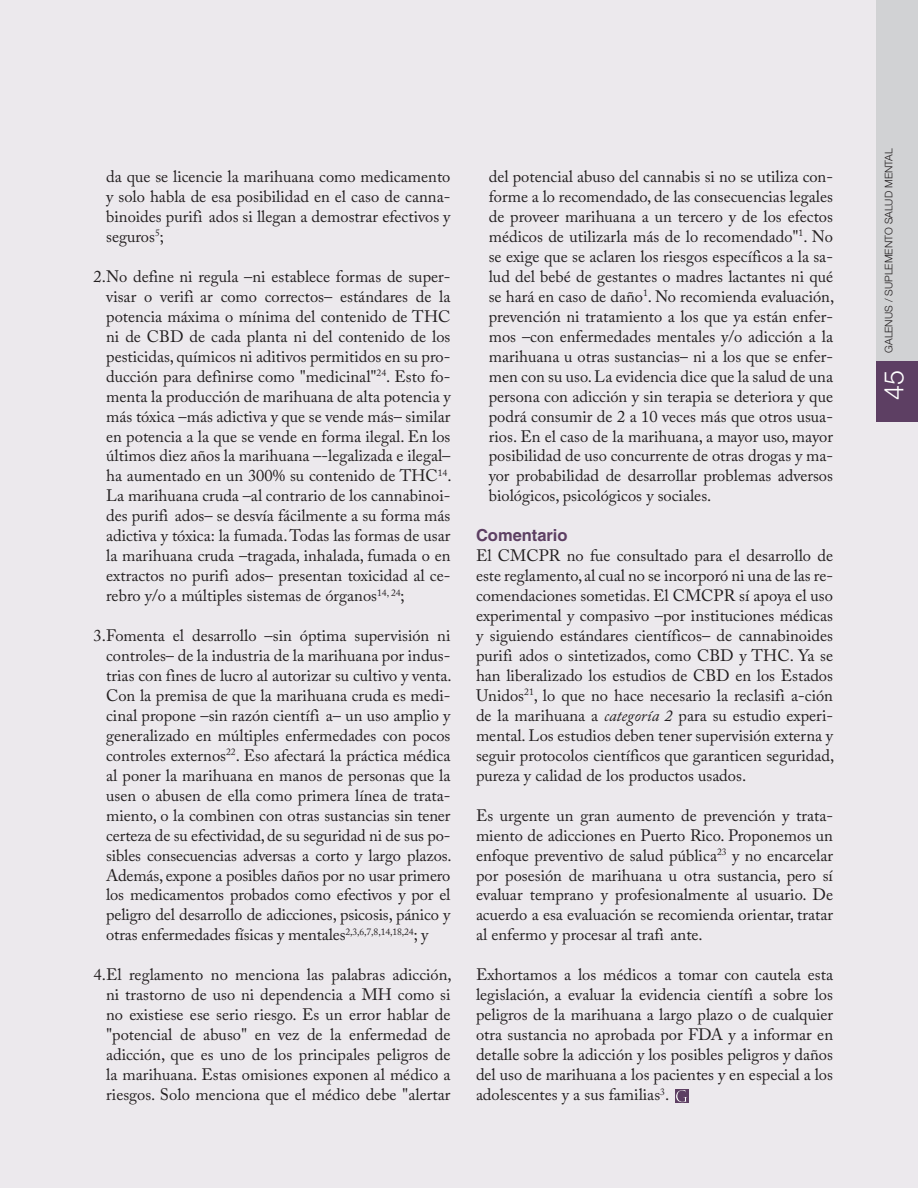
<style>
.page{position:relative;width:918px;height:1188px;background:#ece9ed}
.page>*{position:absolute;margin:0;border:0;box-sizing:border-box;transform-origin:0 0}
.t1{font:300 27px "Helvetica Neue";color:#fff}
.t2{font:16.5px/20px "Adobe Caslon Pro";color:#231f20;text-align:justify}
.t3{font:700 16.5px "Helvetica LT Std";color:#5d3f63}
.t4{font:300 10.5px "Helvetica Neue";color:#231f20}
.s1{font-style:italic}
</style>
<div class="page">
<div style="left:674px;top:1089px;width:14px;height:14px;background:#5d3f63"></div>
<svg style="left:676px;top:1090px;width:11px;height:12px"></svg>
<div style="left:875px;top:0;width:43px;height:412px;background:#d1d2d4"></div>
<div style="left:875px;top:361px;width:43px;height:60px;background:#5d3f63"></div>
<p class="t2" style="left:106px;top:166px;width:346px">da que se licencie la marihuana como medicamento y solo habla de esa posibilidad en el caso de canna&shy;binoides purifi ados si llegan a demostrar efectivos y seguros<sup>5</sup>;</p>
<p class="t2" style="left:106px;top:266px;width:347px;text-indent:-13px">2.No define ni regula –ni establece formas de super&shy;visar o verifi ar como correctos– estándares de la potencia máxima o mínima del contenido de THC ni de CBD de cada planta ni del contenido de los pesticidas, químicos ni aditivos permitidos en su pro&shy;ducción para definirse como "medicinal"<sup>24</sup>. Esto fo&shy;menta la producción de marihuana de alta potencia y más tóxica –más adictiva y que se vende más– similar en potencia a la que se vende en forma ilegal. En los últimos diez años la marihuana –-legalizada e ilegal– ha aumentado en un 300% su contenido de THC<sup>14</sup>.<br>La marihuana cruda –al contrario de los cannabinoi&shy;des purifi ados– se desvía fácilmente a su forma más adictiva y tóxica: la fumada. Todas las formas de usar la marihuana cruda –tragada, inhalada, fumada o en extractos no purifi ados– presentan toxicidad al ce&shy;rebro y/o a múltiples sistemas de órganos<sup>14,</sup> <sup>24</sup>;</p>
<p class="t2" style="left:106px;top:625px;width:347px;text-indent:-13px">3.Fomenta el desarrollo –sin óptima supervisión ni controles– de la industria de la marihuana por indus&shy;trias con fines de lucro al autorizar su cultivo y venta.<br>Con la premisa de que la marihuana cruda es medi&shy;cinal propone –sin razón científi a– un uso amplio y generalizado en múltiples enfermedades con pocos controles externos<sup>22</sup>. Eso afectará la práctica médica al poner la marihuana en manos de personas que la usen o abusen de ella como primera línea de trata&shy;miento, o la combinen con otras sustancias sin tener certeza de su efectividad, de su seguridad ni de sus po&shy;sibles consecuencias adversas a corto y largo plazos.<br>Además, expone a posibles daños por no usar primero los medicamentos probados como efectivos y por el peligro del desarrollo de adicciones, psicosis, pánico y otras enfermedades físicas y mentales<sup>2,3,6,7,8,14,18,24</sup>; y</p>
<p class="t2" style="left:106px;top:964px;width:347px;text-indent:-13px">4.El reglamento no menciona las palabras adicción, ni trastorno de uso ni dependencia a MH como si no existiese ese serio riesgo. Es un error hablar de "potencial de abuso" en vez de la enfermedad de adicción, que es uno de los principales peligros de la marihuana. Estas omisiones exponen al médico a riesgos. Solo menciona que el médico debe "alertar</p>
<p class="t2" style="left:489px;top:166px;width:347px">del potencial abuso del cannabis si no se utiliza con&shy;forme a lo recomendado, de las consecuencias legales de proveer marihuana a un tercero y de los efectos médicos de utilizarla más de lo recomendado"<sup>1</sup>. No se exige que se aclaren los riesgos específicos a la sa&shy;lud del bebé de gestantes o madres lactantes ni qué se hará en caso de daño<sup>1</sup>. No recomienda evaluación, prevención ni tratamiento a los que ya están enfer&shy;mos –con enfermedades mentales y/o adicción a la marihuana u otras sustancias– ni a los que se enfer&shy;men con su uso. La evidencia dice que la salud de una persona con adicción y sin terapia se deteriora y que podrá consumir de 2 a 10 veces más que otros usua&shy;rios. En el caso de la marihuana, a mayor uso, mayor posibilidad de uso concurrente de otras drogas y ma&shy;yor probabilidad de desarrollar problemas adversos biológicos, psicológicos y sociales.</p>
<p class="t3" style="left:476px;top:525px;width:93px">Comentario</p>
<p class="t2" style="left:476px;top:545px;width:360px">El CMCPR no fue consultado para el desarrollo de este reglamento, al cual no se incorporó ni una de las re&shy;comendaciones sometidas. El CMCPR sí apoya el uso experimental y compasivo –por instituciones médicas y siguiendo estándares científicos– de cannabinoides purifi ados o sintetizados, como CBD y THC. Ya se han liberalizado los estudios de CBD en los Estados Unidos<sup>21</sup>, lo que no hace necesario la reclasifi a-ción de la marihuana a <span class="s1">categoría 2</span> para su estudio experi&shy;mental. Los estudios deben tener supervisión externa y seguir protocolos científicos que garanticen seguridad, pureza y calidad de los productos usados.</p>
<p class="t2" style="left:476px;top:805px;width:358px">Es urgente un gran aumento de prevención y trata&shy;miento de adicciones en Puerto Rico. Proponemos un enfoque preventivo de salud pública<sup>23</sup> y no encarcelar por posesión de marihuana u otra sustancia, pero sí evaluar temprano y profesionalmente al usuario. De acuerdo a esa evaluación se recomienda orientar, tratar al enfermo y procesar al trafi ante.</p>
<p class="t2" style="left:476px;top:964px;width:359px">Exhortamos a los médicos a tomar con cautela esta legislación, a evaluar la evidencia científi a sobre los peligros de la marihuana a largo plazo o de cualquier otra sustancia no aprobada por FDA y a informar en detalle sobre la adicción y los posibles peligros y daños del uso de marihuana a los pacientes y en especial a los adolescentes y a sus familias<sup>3</sup>.</p>
<p class="t4" style="left:882px;top:353px;width:206px;rotate:-90deg">GALENUS / SUPLEMENTO SALUD MENTAL</p>
<h1 class="t1" style="left:877px;top:400px;width:32px;rotate:-90deg">45</h1>
</div>
